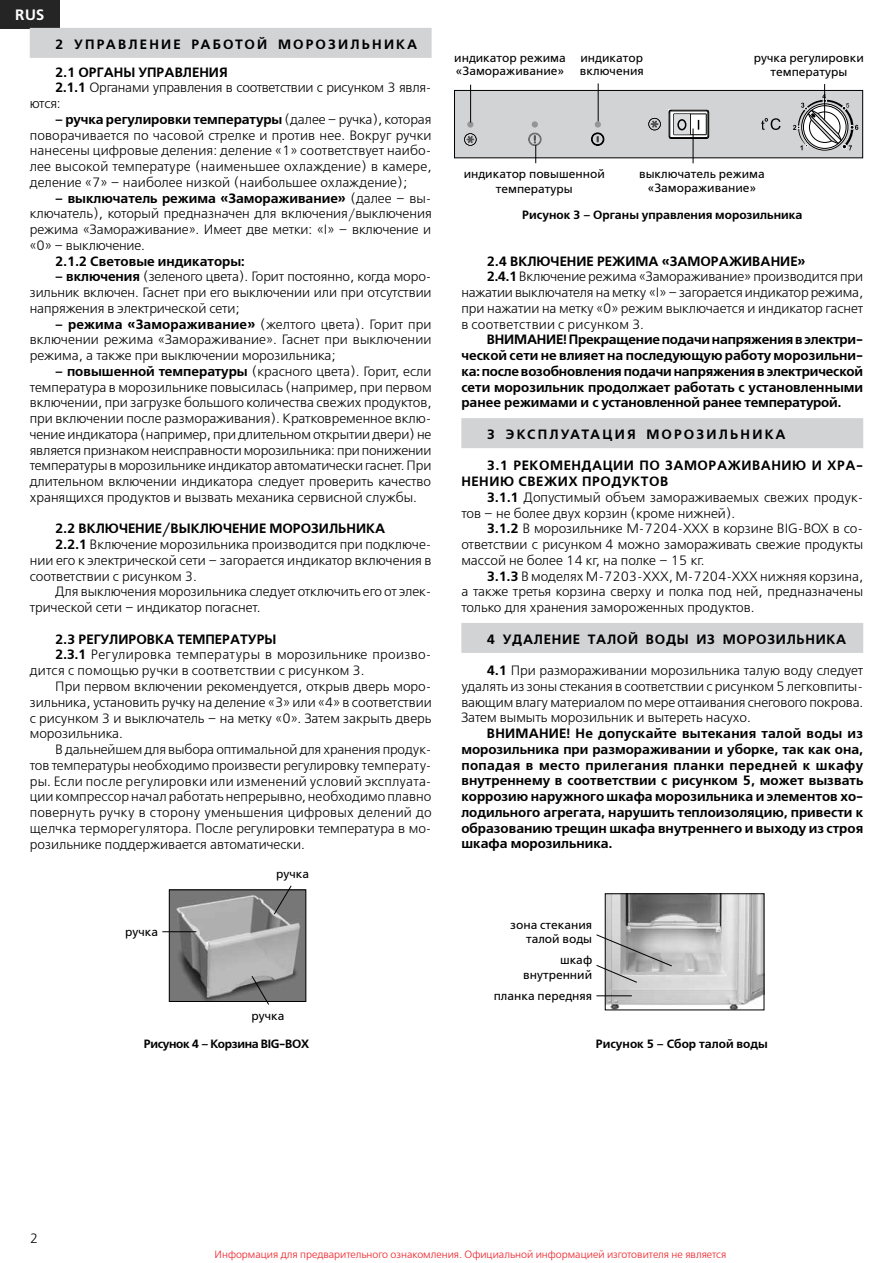
<style>
.page{position:relative;width:893px;height:1263px;background:#fff}
.page>*{position:absolute;margin:0;border:0;box-sizing:border-box;transform-origin:0 0}
.t1{font:15px "Free Set Demi Bold C";color:#fff}
.t2{font:13.5px/15.8px "Free Set Light C";color:#000;text-align:justify}
.t3{font:13.5px/15.8px "Free Set Demi Bold C";color:#000;text-align:justify}
.t4{font:13.5px/15.8px "Free Set Light C";letter-spacing:.02em;color:#000}
.t5{font:13.5px/15.8px "Free Set Light C";letter-spacing:-.02em;color:#000}
.t6{font:13.5px "Free Set Demi Bold C";letter-spacing:.165em;color:#000}
.t7{font:13.5px "Free Set Demi Bold C";letter-spacing:.04em;color:#000}
.t8{font:13.5px "Free Set Demi Bold C";letter-spacing:.055em;color:#000}
.t9{font:12px/14.4px "Free Set C";color:#000;text-align:center}
.t10{font:12px "Free Set Demi Bold C";color:#000}
.t11{font:12px "Free Set Demi Bold C";letter-spacing:-.03em;color:#000}
.t12{font:10.5px "Free Set Light C";color:#ed1d24}
.s1{font-family:"Free Set Demi Bold C"}
.s2{font-family:"Free Set Light C"}
</style>
<div class="page">
<div style="left:0;top:0;width:60px;height:29px;background:#252525"></div>
<div style="left:461px;top:418px;width:402px;height:30px;background:#d1d3d4"></div>
<div style="left:461px;top:623px;width:402px;height:30px;background:#d1d3d4"></div>
<div style="left:30px;top:28px;width:402px;height:30px;background:#d1d3d4"></div>
<img style="left:607px;top:895px;width:155px;height:113px">
<div style="left:605px;top:893px;width:159px;height:117px;border:1px solid #000"></div>
<svg style="left:596px;top:934px;width:77px;height:49px;background:#b8b8b8"></svg>
<hr style="left:596px;top:995px;width:36px;height:1px;background:#000">
<img style="left:171px;top:891px;width:133px;height:109px">
<div style="left:169px;top:889px;width:137px;height:113px;border:1px solid #000"></div>
<svg style="left:273px;top:885px;width:19px;height:30px"></svg>
<svg style="left:251px;top:975px;width:19px;height:30px"></svg>
<hr style="left:162px;top:931px;width:34px;height:1px;background:#000">
<hr style="left:824px;top:84px;width:1px;height:36px;background:#000">
<hr style="left:598px;top:83px;width:1px;height:38px;background:#000">
<svg style="left:454px;top:91px;width:409px;height:72px;background:#c7c9ca"></svg>
<hr style="left:470px;top:85px;width:1px;height:38px;background:#000">
<p class="t1" style="left:15px;top:6px;width:31px">RUS</p>
<p class="t3" style="left:55px;top:36px;width:42px">2 Управление</p>
<p class="t3" style="left:191px;top:36px;width:44px">ра ботой</p>
<p class="t3" style="left:278px;top:36px;width:13px">морозильника</p>
<p class="t3" style="left:55px;top:64px;width:60px">2.1 Органы</p>
<p class="t3" style="left:138px;top:64px;width:10px">управления</p>
<p class="t5" style="left:30px;top:80px;width:403px;text-indent:26px"><span class="s1">2.1.1</span> Органами управления в соответствии с рисунком 3 явля&shy;ются:</p>
<p class="t3" style="left:55px;top:112px;width:378px">– ручка регулировки температуры <span class="s2">(далее – ручка), которая</span></p>
<p class="t2" style="left:30px;top:128px;width:403px">поворачивается по часовой стрелке и против нее. Вокруг ручки нанесены цифровые деления: деление «1» соответствует наибо&shy;лее высокой температуре (наименьшее охлаждение) в камере, деление «7» – наиболее низкой (наибольшее охлаждение);</p>
<p class="t3" style="left:55px;top:190px;width:378px">– выключатель режима «Замораживание» <span class="s2">(далее – вы-</span></p>
<p class="t2" style="left:30px;top:206px;width:403px">ключатель), который предназначен для включения/выключения режима «Замораживание». Имеет две метки: «I» – включение и «0» – выключение.</p>
<p class="t3" style="left:55px;top:253px;width:191px">2.1.2 Световые индикаторы:</p>
<p class="t2" style="left:30px;top:269px;width:403px;text-indent:26px"><span class="s1">– включения</span> (зеленого цвета). Горит постоянно, когда моро&shy;зильник включен. Гаснет при его выключении или при отсутствии напряжения в электрической сети;</p>
<p class="t2" style="left:30px;top:317px;width:403px;text-indent:26px"><span class="s1">– режима «Замораживание»</span> (желтого цвета). Горит при включении режима «Замораживание». Гаснет при выключении режима, а также при выключении морозильника;</p>
<p class="t2" style="left:30px;top:364px;width:403px;text-indent:26px"><span class="s1">– повышенной температуры</span> (красного цвета). Горит, если температура в морозильнике повысилась (например, при первом включении, при загрузке большого количества свежих продуктов, при включении после размораживания). Кратковременное вклю&shy;чение индикатора (например, при длительном открытии двери) не является признаком неисправности морозильника: при понижении температуры в морозильнике индикатор автоматически гаснет. При длительном включении индикатора следует проверить качество хранящихся продуктов и вызвать механика сервисной службы.</p>
<p class="t3" style="left:55px;top:521px;width:42px">2.2 Включение</p>
<p class="t3" style="left:162px;top:521px;width:224px">/ВЫКЛЮЧЕНИЕ МОРОЗИЛЬНИКА</p>
<p class="t2" style="left:30px;top:537px;width:403px;text-indent:26px"><span class="s1">2.2.1</span> Включение морозильника производится при подключе&shy;нии его к электрической сети – загорается индикатор включения в соответствии с рисунком 3.</p>
<p class="t2" style="left:30px;top:585px;width:403px;text-indent:26px">Для выключения морозильника следует отключить его от элек&shy;трической сети – индикатор погаснет.</p>
<p class="t3" style="left:55px;top:632px;width:223px">2.3 РЕГУЛИРОВКА ТЕМПЕРАТУРЫ</p>
<p class="t4" style="left:30px;top:648px;width:403px;text-indent:26px"><span class="s1">2.3.1</span> Регулировка температуры в морозильнике произво&shy;дится с помощью ручки в соответствии с рисунком 3.</p>
<p class="t2" style="left:30px;top:679px;width:403px;text-indent:26px">При первом включении рекомендуется, открыв дверь моро&shy;зильника, установить ручку на деление «3» или «4» в соответствии с рисунком 3 и выключатель – на метку «0». Затем закрыть дверь морозильника.</p>
<p class="t2" style="left:30px;top:742px;width:403px;text-indent:26px">В дальнейшем для выбора оптимальной для хранения продук&shy;тов температуры необходимо произвести регулировку температу&shy;ры. Если после регулировки или изменений условий эксплуата&shy;ции компрессор начал работать непрерывно, необходимо плавно повернуть ручку в сторону уменьшения цифровых делений до щелчка терморегулятора. После регулировки температура в мо&shy;розильнике поддерживается автоматически.</p>
<p class="t9" style="left:125px;top:925px;width:34px">ручка</p>
<p class="t9" style="left:276px;top:867px;width:34px">ручка</p>
<p class="t9" style="left:252px;top:1008px;width:34px">ручка</p>
<p class="t11" style="left:144px;top:1037px;width:167px">Рисунок 4 – Корзина BIG-BOX</p>
<p class="t9" style="left:454px;top:51px;width:113px;line-height:13.5px;text-align:left">индикатор режима «Замораживание»</p>
<p class="t9" style="left:580px;top:51px;width:65px;line-height:13.5px;text-align:left">индикатор включения</p>
<p class="t9" style="left:754px;top:50px;width:112px">ручка регулировки температуры</p>
<p class="t9" style="left:464px;top:167px;width:143px">индикатор повышенной температуры</p>
<p class="t9" style="left:639px;top:168px;width:127px;line-height:13.5px">выключатель режима «Замораживание»</p>
<p class="t10" style="left:522px;top:208px;width:282px">Рисунок 3 – Органы управления морозильника</p>
<p class="t3" style="left:487px;top:253px;width:202px">2.4 ВКЛЮЧЕНИЕ режимА «Замора</p>
<p class="t3" style="left:729px;top:253px;width:24px">живание</p>
<p class="t3" style="left:798px;top:253px;width:9px">»</p>
<p class="t2" style="left:461px;top:269px;width:403px;text-indent:26px"><span class="s1">2.4.1</span> Включение режима «Замораживание» производится при нажатии выключателя на метку «I» – загорается индикатор режима, при нажатии на метку «0» режим выключается и индикатор гаснет в соответствии с рисунком 3.</p>
<p class="t3" style="left:461px;top:332px;width:403px;text-indent:26px">ВНИМАНИЕ! Прекращение подачи напряжения в электри&shy;ческой сети не влияет на последующую работу морозильни&shy;ка: после возобновления подачи напряжения в электрической сети морозильник продолжает работать с установленными ранее режимами и с установленной ранее температурой.</p>
<p class="t6" style="left:487px;top:426px;width:300px">3 ЭКСПЛУАТАЦИЯ МОРОЗИЛЬНИКА</p>
<p class="t7" style="left:487px;top:458px;width:199px">3.1 РЕКОМЕНДАЦИИ ПО Замора</p>
<p class="t3" style="left:728px;top:458px;width:25px">живани</p>
<p class="t3" style="left:792px;top:458px;width:72px">Ю И Хра-</p>
<p class="t3" style="left:461px;top:474px;width:12px">нению</p>
<p class="t3" style="left:518px;top:474px;width:9px">све</p>
<p class="t3" style="left:544px;top:474px;width:49px">жих продуктов</p>
<p class="t2" style="left:461px;top:490px;width:403px;text-indent:26px"><span class="s1">3.1.1</span> Допустимый объем замораживаемых свежих продук&shy;тов – не более двух корзин (кроме нижней).</p>
<p class="t2" style="left:461px;top:521px;width:403px;text-indent:26px"><span class="s1">3.1.2</span> В морозильнике М-7204-ХХХ в корзине BIG-BOX в со&shy;ответствии с рисунком 4 можно замораживать свежие продукты массой не более 14 кг, на полке – 15 кг.</p>
<p class="t2" style="left:461px;top:569px;width:403px;text-indent:26px"><span class="s1">3.1.3</span> В моделях М-7203-ХХХ, М-7204-ХХХ нижняя корзина, а также третья корзина сверху и полка под ней, предназначены только для хранения замороженных продуктов.</p>
<p class="t8" style="left:487px;top:631px;width:220px">4 УДАЛЕНИЕ ТАЛОЙ ВОДЫ из</p>
<p class="t3" style="left:723px;top:631px;width:12px">морозильника</p>
<p class="t2" style="left:461px;top:663px;width:403px;text-indent:26px"><span class="s1">4.1</span> При размораживании морозильника талую воду следует удалять из зоны стекания в соответствии с рисунком 5 легковпиты&shy;вающим влагу материалом по мере оттаивания снегового покрова.<br>Затем вымыть морозильник и вытереть насухо.</p>
<p class="t3" style="left:461px;top:726px;width:404px;text-indent:26px">ВНИМАНИЕ! Не допускайте вытекания талой воды из морозильника при размораживании и уборке, так как она, попадая в место прилегания планки передней к шкафу внутреннему в соответствии с рисунком 5, может вызвать коррозию наружного шкафа морозильника и элементов хо&shy;лодильного агрегата, нарушить теплоизоляцию, привести к образованию трещин шкафа внутреннего и выходу из строя шкафа морозильника.</p>
<p class="t9" style="left:510px;top:917px;width:83px;text-align:right">зона стекания талой воды</p>
<p class="t9" style="left:523px;top:953px;width:70px;text-align:right">шкаф внутренний</p>
<p class="t9" style="left:494px;top:989px;width:100px">планка передняя</p>
<p class="t10" style="left:596px;top:1037px;width:174px">Рисунок 5 – Сбор талой воды</p>
<p class="t2" style="left:30px;top:1231px;width:10px">2</p>
<p class="t12" style="left:215px;top:1249px;width:513px">Информация для предварительного ознакомления. Официальной информацией изготовителя не является</p>
</div>
